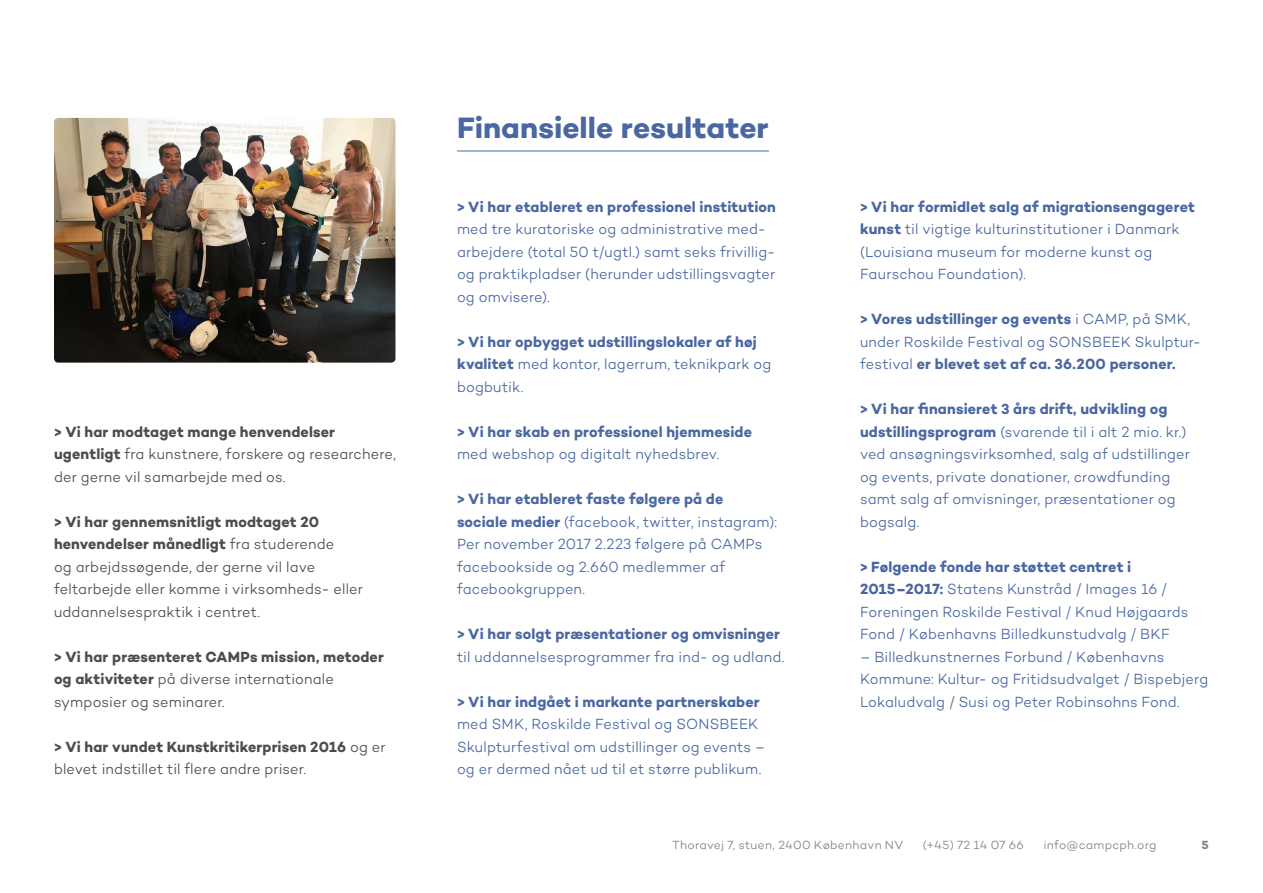
<style>
.page{position:relative;width:1263px;height:893px;background:#fff}
.page>*{position:absolute;margin:0;border:0;box-sizing:border-box;transform-origin:0 0}
.t1{font:700 30px "Campton";color:#4a67a1}
.t2{font:300 15px/22.5px "Campton";letter-spacing:.01em;color:#4a67a1;scale:.96 1}
.t3{font:300 15px/22.5px "Campton";letter-spacing:.01em;color:#4b4c4d;scale:.96 1}
.t4{font:700 15px/22.5px "Campton";letter-spacing:.01em;color:#4a67a1;scale:.96 1}
.t5{font:700 15px/22.5px "Campton";letter-spacing:.01em;color:#4b4c4d;scale:.96 1}
.t6{font:300 12px "Campton";letter-spacing:.02em;color:#808285}
.t7{font:700 12px "Campton";color:#808285}
.s1{font-weight:700}
.s2{font-weight:300}
</style>
<div class="page">
<hr style="left:457px;top:151px;width:312px;height:1px;background:#4a67a1">
<img style="left:54px;top:118px;width:341px;height:245px">
<p class="t3" style="left:54px;top:421px;width:358px"><span class="s1">&gt; Vi har modtaget mange henvendelser ugentligt</span> fra kunstnere, forskere og researchere, der gerne vil samarbejde med os.</p>
<p class="t3" style="left:54px;top:511px;width:323px"><span class="s1">&gt; Vi har gennemsnitligt modtaget 20 henvendelser månedligt</span> fra studerende<br>og arbejdssøgende, der gerne vil lave feltarbejde eller komme i virksomheds- eller uddannelsespraktik i centret.</p>
<p class="t5" style="left:54px;top:646px;width:345px">&gt; Vi har præsenteret CAMPs mission, metoder og aktiviteter <span class="s2">på diverse internationale symposier og seminarer.</span></p>
<p class="t3" style="left:54px;top:736px;width:347px"><span class="s1">&gt; Vi har vundet Kunstkritikerprisen 2016</span> og er blevet indstillet til flere andre priser.</p>
<h1 class="t1" style="left:457px;top:115px;width:313px">Finansielle resultater</h1>
<p class="t4" style="left:457px;top:196px;width:334px">&gt; Vi har etableret en professionel institution</p>
<p class="t2" style="left:457px;top:219px;width:333px">med tre kuratoriske og administrative med&shy;arbejdere (total 50 t/ugtl.) samt seks frivillig&shy;og praktikpladser (herunder udstillingsvagter og omvisere).</p>
<p class="t4" style="left:457px;top:331px;width:329px">&gt; Vi har opbygget udstillingslokaler af høj kvalitet <span class="s2">med kontor, lagerrum, teknikpark og bogbutik.</span></p>
<p class="t4" style="left:457px;top:421px;width:309px">&gt; Vi har skab en professionel hjemmeside</p>
<p class="t2" style="left:457px;top:444px;width:275px">med webshop og digitalt nyhedsbrev.</p>
<p class="t2" style="left:457px;top:489px;width:335px"><span class="s1">&gt; Vi har etableret faste følgere på de sociale medier</span> (facebook, twitter, instagram):<br>Per november 2017 2.223 følgere på CAMPs facebookside og 2.660 medlemmer af facebookgruppen.</p>
<p class="t4" style="left:457px;top:624px;width:338px">&gt; Vi har solgt præsentationer og omvisninger</p>
<p class="t2" style="left:457px;top:646px;width:343px">til uddannelsesprogrammer fra ind- og udland.</p>
<p class="t4" style="left:457px;top:691px;width:317px">&gt; Vi har indgået i markante partnerskaber</p>
<p class="t2" style="left:457px;top:714px;width:323px">med SMK, Roskilde Festival og SONSBEEK<br>Skulpturfestival om udstillinger og events – og er dermed nået ud til et større publikum.</p>
<p class="t2" style="left:860px;top:196px;width:350px"><span class="s1">&gt; Vi har formidlet salg af migrationsengageret kunst</span> til vigtige kulturinstitutioner i Danmark (Louisiana museum for moderne kunst og Faurschou Foundation).</p>
<p class="t2" style="left:860px;top:309px;width:357px"><span class="s1">&gt; Vores udstillinger og events</span> i CAMP, på SMK, under Roskilde Festival og SONSBEEK Skulptur&shy;festival <span class="s1">er blevet set af ca. 36.200 personer.</span></p>
<p class="t2" style="left:860px;top:399px;width:345px"><span class="s1">&gt; Vi har finansieret 3 års drift, udvikling og udstillingsprogram</span> (svarende til i alt 2 mio. kr.) ved ansøgningsvirksomhed, salg af udstillinger og events, private donationer, crowdfunding samt salg af omvisninger, præsentationer og bogsalg.</p>
<p class="t2" style="left:860px;top:556px;width:344px"><span class="s1">&gt; Følgende fonde har støttet centret i 2015–2017:</span> Statens Kunstråd / Images 16 / Foreningen Roskilde Festival / Knud Højgaards Fond / Københavns Billedkunstudvalg / BKF</p>
<p class="t2" style="left:860px;top:646px;width:364px">– Billedkunstnernes Forbund / Københavns<br>Kommune: Kultur- og Fritidsudvalget / Bispebjerg<br>Lokaludvalg / Susi og Peter Robinsohns Fond.</p>
<p class="t6" style="left:672px;top:840px;width:233px">Thoravej 7, stuen, 2400 København NV</p>
<p class="t6" style="left:923px;top:840px;width:102px">(+45) 72 14 07 66</p>
<p class="t6" style="left:1043px;top:840px;width:115px">info@campcph.org</p>
<p class="t7" style="left:1202px;top:840px;width:9px">5</p>
</div>
